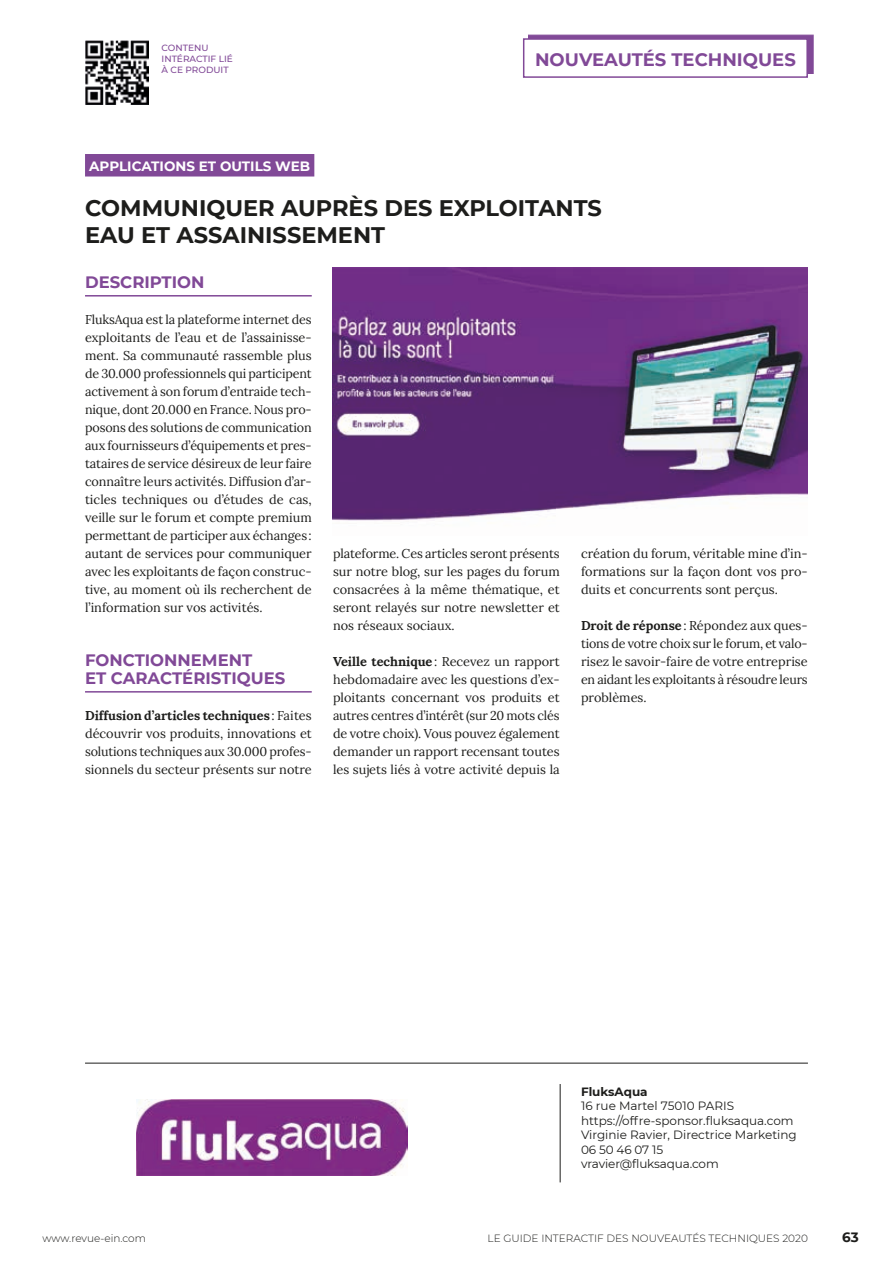
<style>
.page{position:relative;width:893px;height:1263px;background:#fff}
.page>*{position:absolute;margin:0;border:0;box-sizing:border-box;transform-origin:0 0}
.t1{font:700 22.5px/27px "Montserrat";color:#1d1d1b}
.t2{font:700 18px "Montserrat";color:#814997}
.t3{font:700 16.5px/18px "Montserrat";color:#814997}
.t4{font:700 13.5px "Montserrat";color:#fff}
.t5{font:700 13.5px "Montserrat";color:#1d1d1b}
.t6{font:12.75px/18px "Lora";color:#1d1d1b;text-align:justify}
.t7{font:12px/14.4px "Montserrat";color:#1d1d1b}
.t8{font:700 12px "Montserrat";color:#1d1d1b}
.t9{font:300 10.5px "Montserrat";color:#1d1d1b}
.t10{font:500 9px/10.8px "Montserrat";color:#814997}
.s1{font-weight:700}
</style>
<div class="page">
<div style="left:528px;top:35px;width:285px;height:39px;background:#814997"></div>
<div style="left:524px;top:39px;width:283px;height:38px;background:#fff"></div>
<div style="left:523px;top:38px;width:285px;height:40px;border:2px solid #814997"></div>
<hr style="left:85px;top:1063px;width:723px;height:1px;background:#1d1d1b">
<hr style="left:560px;top:1084px;width:1px;height:98px;background:#1d1d1b">
<div style="left:85px;top:154px;width:229px;height:22px;background:#814997"></div>
<hr style="left:85px;top:295px;width:227px;height:2px;background:#814997">
<hr style="left:85px;top:691px;width:227px;height:2px;background:#814997">
<img style="left:137px;top:1099px;width:270px;height:76px">
<img style="left:333px;top:267px;width:475px;height:254px">
<img style="left:85px;top:41px;width:64px;height:64px">
<p class="t10" style="left:162px;top:42px;width:73px">CONTENU<br>INTÉRACTIF LIÉ<br>À CE PRODUIT</p>
<h2 class="t2" style="left:535px;top:46px;width:262px">NOUVEAUTÉS TECHNIQUES</h2>
<p class="t4" style="left:89px;top:156px;width:222px">APPLICATIONS ET OUTILS WEB</p>
<h1 class="t1" style="left:85px;top:193px;width:518px">COMMUNIQUER AUPRÈS DES EXPLOITANTS<br>EAU ET ASSAINISSEMENT</h1>
<p class="t3" style="left:85px;top:272px;width:121px">DESCRIPTION</p>
<p class="t6" style="left:85px;top:310px;width:228px">FluksAqua est la plateforme internet des exploitants de l’eau et de l’assainisse&shy;ment. Sa communauté rassemble plus de 30.000 professionnels qui participent activement à son forum d’entraide tech&shy;nique, dont 20.000 en France. Nous pro&shy;posons des solutions de communication aux fournisseurs d’équipements et pres&shy;tataires de service désireux de leur faire connaître leurs activités. Diffusion d’ar&shy;ticles techniques ou d’études de cas, veille sur le forum et compte premium permettant de participer aux échanges: autant de services pour communiquer avec les exploitants de façon construc&shy;tive, au moment où ils recherchent de l’information sur vos activités.</p>
<p class="t6" style="left:581px;top:544px;width:228px">création du forum, véritable mine d’in&shy;formations sur la façon dont vos pro&shy;duits et concurrents sont perçus.</p>
<p class="t6" style="left:581px;top:616px;width:228px"><span class="s1">Droit de réponse</span>: Répondez aux ques&shy;tions de votre choix sur le forum, et valo&shy;risez le savoir-faire de votre entreprise en aidant les exploitants à résoudre leurs problèmes.</p>
<p class="t6" style="left:333px;top:544px;width:228px">plateforme. Ces articles seront présents sur notre blog, sur les pages du forum consacrées à la même thématique, et seront relayés sur notre newsletter et nos réseaux sociaux.</p>
<p class="t6" style="left:333px;top:652px;width:228px"><span class="s1">Veille technique</span>: Recevez un rapport hebdomadaire avec les questions d’ex&shy;ploitants concernant vos produits et autres centres d’intérêt (sur 20 mots clés de votre choix). Vous pouvez également demander un rapport recensant toutes les sujets liés à votre activité depuis la</p>
<p class="t3" style="left:85px;top:650px;width:202px">FONCTIONNEMENT<br>ET CARACTÉRISTIQUES</p>
<p class="t6" style="left:85px;top:706px;width:228px"><span class="s1">Diffusion d’articles techniques</span> : Faites découvrir vos produits, innovations et solutions techniques aux 30.000 profes&shy;sionnels du secteur présents sur notre</p>
<p class="t8" style="left:581px;top:1083px;width:68px">FluksAqua</p>
<p class="t7" style="left:581px;top:1098px;width:217px">16 rue Martel 75010 PARIS https://offre-sponsor.fluksaqua.com<br>Virginie Ravier, Directrice Marketing<br>06 50 46 07 15 vravier@fluksaqua.com</p>
<p class="t9" style="left:43px;top:1231px;width:105px">www.revue-ein.com</p>
<p class="t9" style="left:487px;top:1231px;width:322px">LE GUIDE INTERACTIF DES NOUVEAUTÉS TECHNIQUES 2020</p>
<p class="t5" style="left:842px;top:1227px;width:18px">63</p>
</div>
